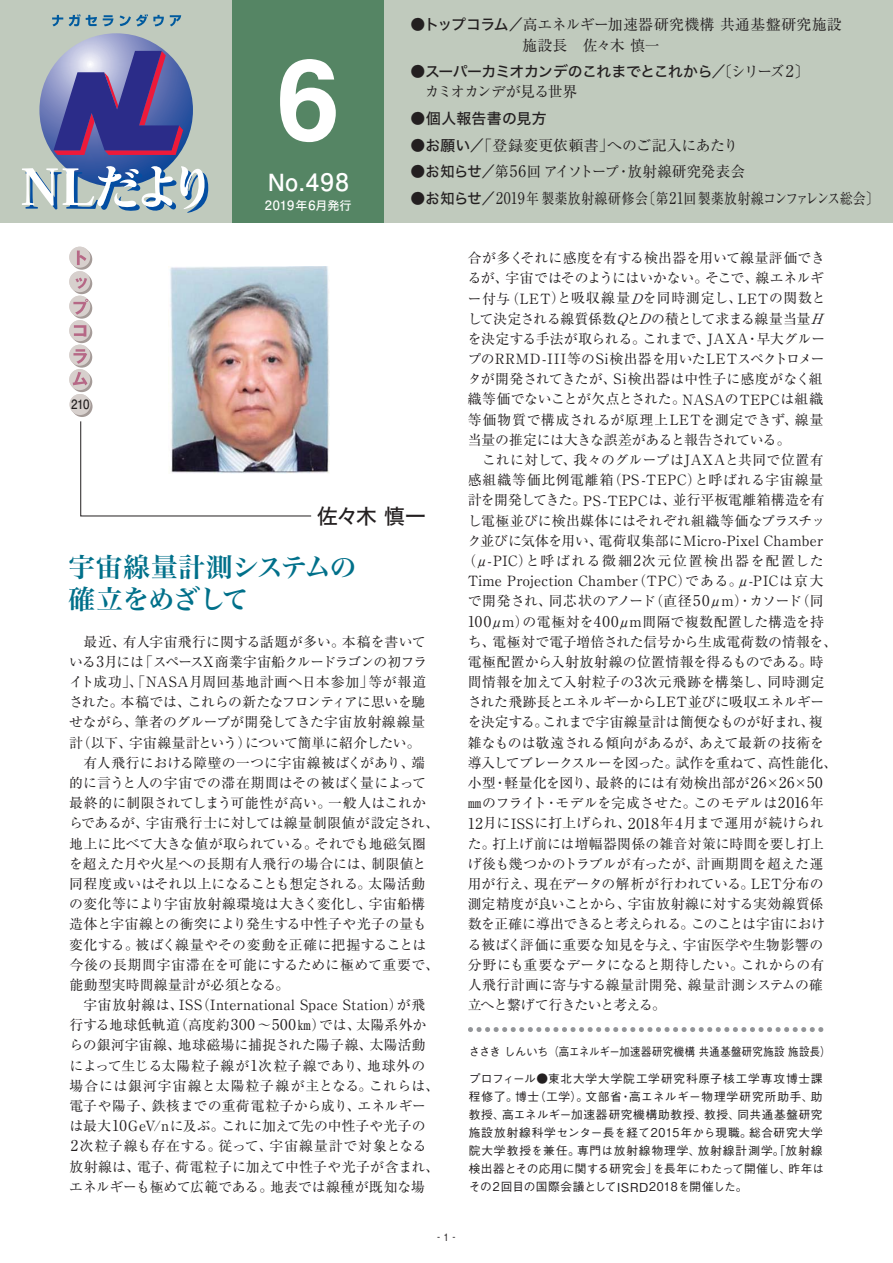
<style>
.page{position:relative;width:893px;height:1263px;background:#fff}
.page>*{position:absolute;margin:0;border:0;box-sizing:border-box;transform-origin:0 0}
.t1{font:26.55px/32px "Hira Min Pro W6 90 msp RKSJ H";letter-spacing:-.02em;color:#00708a}
.t2{font:23.55px "Futo Go B101 Pro Bold 90 msp RKSJ H";color:#fff}
.t3{font:20.7px "Hiragino Sans W5 90 msp RKSJ H";letter-spacing:-.015em;color:#231f20}
.t4{font:14.85px/20.2px "Ryumin Pro Regular 90 msp RKSJ H";letter-spacing:.005em;color:#231f20}
.t5{font:14.85px "Ryumin Pro Regular 90 msp RKSJ H";letter-spacing:.005em;color:#231f20;scale:.87 1}
.t6{font:14.85px "Hiragino Sans W5 90 msp RKSJ H";letter-spacing:-.025em;color:#231f20}
.t7{font:14.85px "Ryumin Pro Regular 90 msp RKSJ H";letter-spacing:.005em;color:#231f20;scale:.96 1}
.t8{font:14.85px "Ryumin Pro Regular 90 msp RKSJ H";letter-spacing:-.06em;color:#231f20}
.t9{font:14.85px "Hiragino Sans W5 90 msp RKSJ H";letter-spacing:.025em;color:#231f20}
.t10{font:14.1px "Ryumin Pro Regular 90 msp RKSJ H";letter-spacing:.015em;color:#231f20}
.t11{font:italic 14.1px/20.1px "Ryumin Pro Regular 90 msp RKSJ H";color:#231f20;text-align:center}
.t12{font:13.8px/20.2px "Ryumin Pro Regular 90 msp RKSJ H";letter-spacing:.005em;color:#231f20}
.t13{font:13.8px "Ryumin Pro Regular 90 msp RKSJ H";letter-spacing:.12em;color:#231f20}
.t14{font:12.9px "Futo Go B101 Pro Bold 90 msp RKSJ H";color:#fff}
.t15{font:12.9px "Futo Go B101 Pro Bold 90 msp RKSJ H";color:#231f20;scale:.9 1}
.t16{font:11.7px/18px "Gothic BBB Pro Medium 90 msp RKSJ H";letter-spacing:.045em;color:#231f20}
.t17{font:11.7px "Gothic BBB Pro Medium 90 msp RKSJ H";letter-spacing:.025em;color:#231f20}
.t18{font:9.75px "Gothic BBB Pro Medium 90 msp RKSJ H";color:#231f20}
.s1{font-size:24px}
.s2{font-family:"Hiragino Sans W5 90 msp RKSJ H";font-size:12px}
.s3{font-family:"Hiragino Sans W5 90 msp RKSJ H"}
.s4{font-family:"Hiragino Sans W3 90 msp RKSJ H"}
.s5{font-family:"Ryumin Pro Regular 90 msp RKSJ H"}
.s6{font-family:"Ryumin Pro Regular 90 msp RKSJ H";font-size:16.05px}
.s7{font-size:16.05px}
.s8{font-size:14.85px}
.s9{font-size:14.1px}
.s10{font-size:13.8px}
.s11{font-style:italic;font-size:14.1px}
.s12{font-size:12.15px}
.s13{font-size:12.45px}
.s14{font-size:10.2px}
</style>
<div class="page">
<div style="left:0;top:0;width:893px;height:223px;background:#c0cabd"></div>
<div style="left:232px;top:0;width:152px;height:223px;background:#558564"></div>
<svg style="left:71px;top:249px;width:21px;height:21px"></svg>
<svg style="left:71px;top:273px;width:21px;height:21px"></svg>
<svg style="left:71px;top:298px;width:21px;height:21px"></svg>
<svg style="left:71px;top:322px;width:21px;height:21px"></svg>
<svg style="left:71px;top:347px;width:21px;height:21px"></svg>
<svg style="left:71px;top:371px;width:21px;height:21px"></svg>
<svg style="left:72px;top:396px;width:21px;height:21px"></svg>
<div style="left:69px;top:247px;width:21px;height:21px;background:#d7d0cd;border-radius:50%"></div>
<div style="left:69px;top:271px;width:21px;height:21px;background:#d7d0cd;border-radius:50%"></div>
<div style="left:69px;top:296px;width:21px;height:21px;background:#d7d0cd;border-radius:50%"></div>
<div style="left:69px;top:320px;width:21px;height:21px;background:#d7d0cd;border-radius:50%"></div>
<div style="left:69px;top:345px;width:21px;height:21px;background:#d7d0cd;border-radius:50%"></div>
<div style="left:69px;top:369px;width:21px;height:21px;background:#d7d0cd;border-radius:50%"></div>
<div style="left:70px;top:394px;width:21px;height:21px;background:#d7d0cd;border-radius:50%"></div>
<svg style="left:470px;top:1027px;width:351px;height:5px"></svg>
<svg style="left:280px;top:59px;width:56px;height:83px"></svg>
<svg style="left:80px;top:421px;width:232px;height:96px"></svg>
<svg style="left:77px;top:251px;width:9px;height:14px"></svg>
<svg style="left:75px;top:278px;width:12px;height:11px"></svg>
<svg style="left:73px;top:299px;width:15px;height:16px"></svg>
<svg style="left:74px;top:325px;width:12px;height:12px"></svg>
<svg style="left:73px;top:349px;width:14px;height:15px"></svg>
<svg style="left:73px;top:372px;width:14px;height:13px"></svg>
<svg style="left:39px;top:33px;width:154px;height:154px"></svg>
<svg style="left:22px;top:51px;width:186px;height:162px"></svg>
<svg style="left:52px;top:15px;width:11px;height:11px"></svg>
<svg style="left:69px;top:14px;width:28px;height:12px"></svg>
<svg style="left:103px;top:15px;width:10px;height:11px"></svg>
<svg style="left:120px;top:14px;width:44px;height:12px"></svg>
<svg style="left:170px;top:15px;width:11px;height:11px"></svg>
<img style="left:168px;top:266px;width:162px;height:208px">
<h2 class="t2" style="left:267px;top:173px;width:83px">No.<span class="s1">498</span></h2>
<p class="t14" style="left:265px;top:200px;width:88px">2019<span class="s2">年</span>6<span class="s2">月発行</span></p>
<p class="t4" style="left:411px;top:17px;width:433px"><span class="s3">●トップコラム</span><span class="s4">／</span>高エネルギー加速器研究機構共通基盤研究施設　　　　　　　施設長　佐々木慎一</p>
<p class="t6" style="left:411px;top:66px;width:400px">●スーパーカミオカンデのこれまでとこれから<span class="s4">／</span><span class="s5">〔シリーズ</span><span class="s6">2</span><span class="s5">〕</span></p>
<p class="t8" style="left:411px;top:86px;width:168px">　カミオカンデが見る世界</p>
<p class="t9" style="left:411px;top:113px;width:138px">●個人報告書の見方</p>
<p class="t4" style="left:411px;top:137px;width:329px"><span class="s3">●お願い</span><span class="s4">／</span>「登録変更依頼書」へのご記入にあたり</p>
<p class="t7" style="left:411px;top:166px;width:350px"><span class="s3">●お知らせ</span><span class="s4">／</span>第<span class="s7">56</span>回アイソトープ・放射線研究発表会</p>
<p class="t5" style="left:411px;top:192px;width:540px"><span class="s3">●お知らせ</span><span class="s4">／</span><span class="s7">2019</span>年製薬放射線研修会〔第<span class="s7">21</span>回製薬放射線コンファレンス総会〕</p>
<p class="t15" style="left:71px;top:400px;width:22px">210</p>
<h3 class="t3" style="left:317px;top:509px;width:110px">佐々木慎一</h3>
<h1 class="t1" style="left:69px;top:555px;width:289px">宇宙線量計測システムの確立をめざして</h1>
<p class="t12" style="left:69px;top:633px;width:372px">　最近、有人宇宙飛行に関する話題が多い。本稿を書いている<span class="s8">3</span>月には「スペース<span class="s9">X</span>商業宇宙船クルードラゴンの初フライト成功」、「<span class="s9">NASA</span>月周回基地計画へ日本参加」等が報道された。本稿では、これらの新たなフロンティアに思いを馳せながら、筆者のグループが開発してきた宇宙放射線線量計（以下、宇宙線量計という）について簡単に紹介したい。<br>　有人飛行における障壁の一つに宇宙線被ばくがあり、端的に言うと人の宇宙での滞在期間はその被ばく量によって最終的に制限されてしまう可能性が高い。一般人はこれからであるが、宇宙飛行士に対しては線量制限値が設定され、地上に比べて大きな値が取られている。それでも地磁気圏を超えた月や火星への長期有人飛行の場合には、制限値と同程度或いはそれ以上になることも想定される。太陽活動の変化等により宇宙放射線環境は大きく変化し、宇宙船構造体と宇宙線との衝突により発生する中性子や光子の量も変化する。被ばく線量やその変動を正確に把握することは今後の長期間宇宙滞在を可能にするために極めて重要で、能動型実時間線量計が必須となる。</p>
<p class="t10" style="left:69px;top:1000px;width:357px"><span class="s10">　宇宙放射線は、</span>ISS<span class="s10">（</span>International Space Station<span class="s10">）が飛</span></p>
<p class="t12" style="left:69px;top:1017px;width:372px">行する地球低軌道（高度約<span class="s8">300</span> ～<span class="s8">500</span>㎞）では、太陽系外からの銀河宇宙線、地球磁場に捕捉された陽子線、太陽活動によって生じる太陽粒子線が<span class="s8">1</span>次粒子線であり、地球外の場合には銀河宇宙線と太陽粒子線が主となる。これらは、電子や陽子、鉄核までの重荷電粒子から成り、エネルギーは最大<span class="s8">10</span><span class="s9">GeV/n</span>に及ぶ。これに加えて先の中性子や光子の<br><span class="s8">2</span>次粒子線も存在する。従って、宇宙線量計で対象となる放射線は、電子、荷電粒子に加えて中性子や光子が含まれ、エネルギーも極めて広範である。地表では線種が既知な場</p>
<p class="t12" style="left:468px;top:250px;width:360px">合が多くそれに感度を有する検出器を用いて線量評価できるが、宇宙ではそのようにはいかない。そこで、線エネルギー付与（<span class="s9">LET</span>）と吸収線量　を同時測定し、<span class="s9">LET</span>の関数として決定される線質係数　と の積として求まる線量当量<span class="s11">H</span>を決定する手法が取られる。これまで、<span class="s9">JAXA</span>・早大グループの<span class="s9">RRMD-III</span>等の<span class="s9">Si</span>検出器を用いた<span class="s9">LET</span>スペクトロメータが開発されてきたが、<span class="s9">Si</span>検出器は中性子に感度がなく組織等価でないことが欠点とされた。<span class="s9">NASA</span>の<span class="s9">TEPC</span>は組織等価物質で構成されるが原理上<span class="s9">LET</span>を測定できず、線量当量の推定には大きな誤差があると報告されている。<br>　これに対して、我々のグループは<span class="s9">JAXA</span>と共同で位置有感組織等価比例電離箱（<span class="s9">PS-TEPC</span>）と呼ばれる宇宙線量計を開発してきた。<span class="s9">PS -TEPC</span>は、並行平板電離箱構造を有し電極並びに検出媒体にはそれぞれ組織等価なプラスチッ</p>
<p class="t10" style="left:468px;top:535px;width:357px"><span class="s10">ク並びに気体を用い、電荷収集部に</span>Micro-Pixel Chamber</p>
<p class="t13" style="left:462px;top:556px;width:363px">（μ<span class="s9">-PIC</span>）と呼ばれる微細<span class="s8">2</span>次元位置検出器を配置した</p>
<p class="t10" style="left:468px;top:576px;width:357px">Time Projection Chamber<span class="s10">（</span>TPC<span class="s10">）である。μ</span>-PIC<span class="s10">は京大</span></p>
<p class="t12" style="left:468px;top:593px;width:371px">で開発され、同芯状のアノード（直径<span class="s8">50</span>μ<span class="s9">m</span>）・カソード（同<br><span class="s8">100</span>μ<span class="s9">m</span>）の電極対を<span class="s8">400</span>μ<span class="s9">m</span>間隔で複数配置した構造を持ち、電極対で電子増倍された信号から生成電荷数の情報を、電極配置から入射放射線の位置情報を得るものである。時間情報を加えて入射粒子の<span class="s8">3</span>次元飛跡を構築し、同時測定された飛跡長とエネルギーから<span class="s9">LET</span>並びに吸収エネルギーを決定する。これまで宇宙線量計は簡便なものが好まれ、複雑なものは敬遠される傾向があるが、あえて最新の技術を導入してブレークスルーを図った。試作を重ねて、高性能化、小型・軽量化を図り、最終的には有効検出部が<span class="s8">26</span>×<span class="s8">26</span>×<span class="s8">50</span>㎜のフライト・モデルを完成させた。このモデルは<span class="s8">2016</span>年<br><span class="s8">12</span>月に<span class="s9">ISS</span>に打上げられ、<span class="s8">2018</span>年<span class="s8">4</span>月まで運用が続けられた。打上げ前には増幅器関係の雑音対策に時間を要し打上げ後も幾つかのトラブルが有ったが、計画期間を超えた運用が行え、現在データの解析が行われている。<span class="s9">LET</span>分布の測定精度が良いことから、宇宙放射線に対する実効線質係数を正確に導出できると考えられる。このことは宇宙における被ばく評価に重要な知見を与え、宇宙医学や生物影響の分野にも重要なデータになると期待したい。これからの有人飛行計画に寄与する線量計開発、線量計測システムの確立へと繋げて行きたいと考える。</p>
<p class="t11" style="left:616px;top:290px;width:40px">D<br>Q D</p>
<p class="t17" style="left:469px;top:1048px;width:363px">ささきしんいち（高エネルギー加速器研究機構共通基盤研究施設施設長）</p>
<p class="t16" style="left:469px;top:1071px;width:357px">プロフィール●東北大学大学院工学研究科原子核工学専攻博士課程修了。博士（工学）。文部省・高エネルギー物理学研究所助手、助教授、高エネルギー加速器研究機構助教授、教授、同共通基盤研究施設放射線科学センター長を経て<span class="s12">2015</span>年から現職。総合研究大学院大学教授を兼任。専門は放射線物理学、放射線計測学。「放射線検出器とその応用に関する研究会」を長年にわたって開催し、昨年はその<span class="s12">2</span>回目の国際会議として<span class="s13">ISRD</span><span class="s12">2018</span>を開催した。</p>
<p class="t18" style="left:434px;top:1233px;width:27px">‐<span class="s14">1</span>‐</p>
</div>
